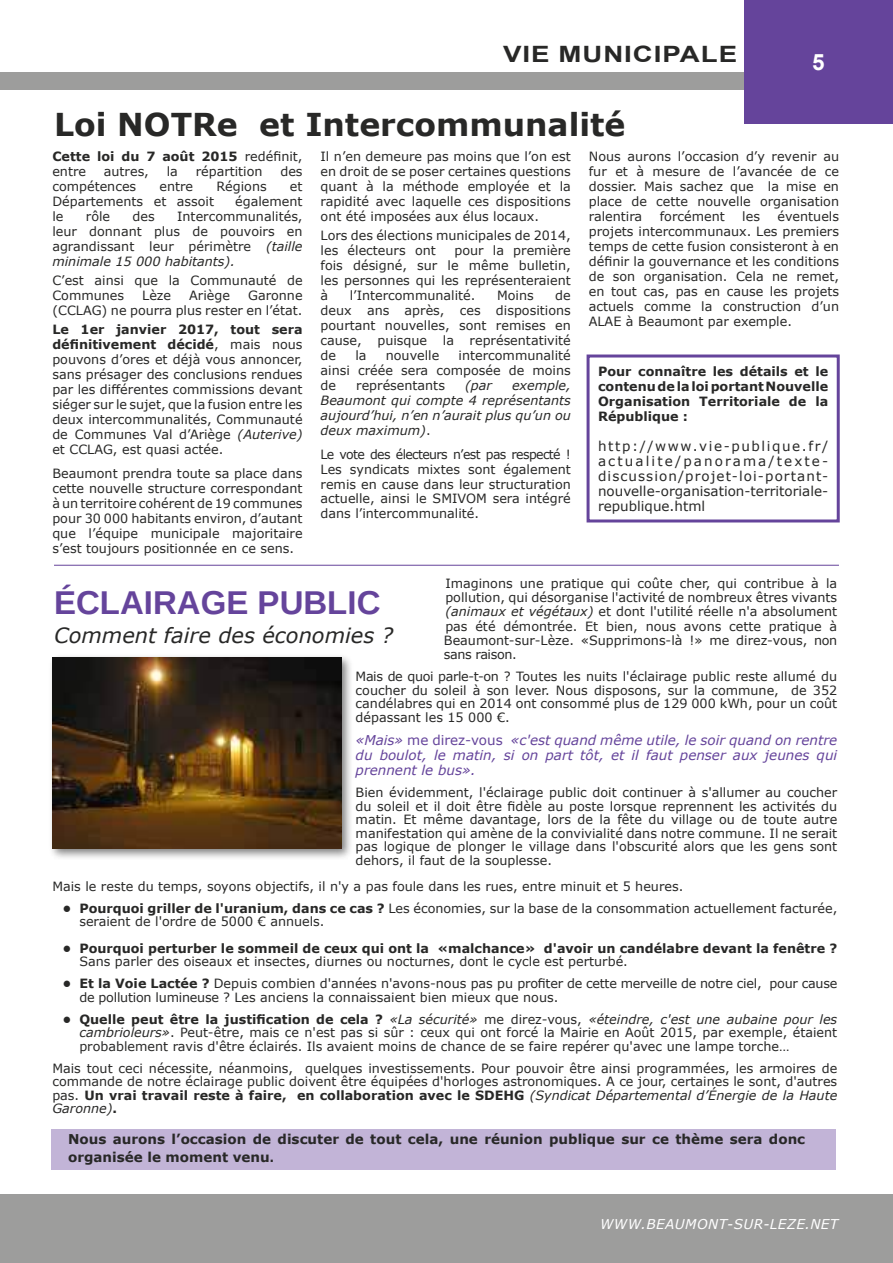
<style>
.page{position:relative;width:893px;height:1263px;background:#fff}
.page>*{position:absolute;margin:0;border:0;box-sizing:border-box;transform-origin:0 0}
.t1{font:700 33px "Arimo";color:#65449b}
.t2{font:700 31.5px "Verdana";color:#282827}
.t3{font:700 22.5px "Arial";letter-spacing:.035em;color:#282827;scale:1.23 1}
.t4{font:700 22.5px "Arial";color:#fff}
.t5{font:italic 21px "Verdana";color:#282827}
.t6{font:13.5px/15px "Verdana";color:#282827;text-align:justify}
.t7{font:italic 13.5px/15px "Verdana";color:#65449b;text-align:justify}
.t8{font:700 13.5px/18px "Verdana";color:#282827}
.t9{font:italic 13.5px "Verdana";letter-spacing:.035em;color:#fff}
.t10{font:12.75px/15px "Verdana";color:#282827;text-align:justify}
.t11{font:700 12.75px/15px "Verdana";color:#282827;text-align:justify}
.t12{font:italic 12.75px/15px "Verdana";color:#282827;text-align:justify}
.s1{font-weight:400}
.s2{font-style:italic}
.s3{font-weight:700}
.s4{font-style:normal}
.s5{font-family:"Arimo";font-size:15px}
</style>
<div class="page">
<div style="left:587px;top:354px;width:253px;height:168px;border:3px solid #65449b"></div>
<div style="left:51px;top:1129px;width:785px;height:41px;background:#c2b4d7"></div>
<div style="left:0;top:1195px;width:893px;height:68px;background:#9d9d9c"></div>
<div style="left:0;top:72px;width:893px;height:17px;background:#9d9d9c"></div>
<div style="left:744px;top:0;width:149px;height:123px;background:#65449b"></div>
<div style="left:48px;top:653px;width:306px;height:208px;background:#000;opacity:.5"></div>
<img style="left:52px;top:657px;width:289px;height:191px">
<hr style="left:54px;top:565px;width:785px;height:1px;background:#65449b">
<h3 class="t3" style="left:503px;top:39px;width:192px">VIE MUNICIPALE</h3>
<h2 class="t2" style="left:54px;top:102px;width:573px">Loi NOTRe et Intercommunalité</h2>
<h3 class="t4" style="left:812px;top:46px;width:14px">5</h3>
<p class="t11" style="left:52px;top:148px;width:252px">Cette loi du 7 août 2015 <span class="s1">redéfinit, entre</span></p>
<p class="t10" style="left:104px;top:163px;width:47px">autres,</p>
<p class="t10" style="left:167px;top:163px;width:13px">la</p>
<p class="t10" style="left:196px;top:163px;width:68px">répartition</p>
<p class="t10" style="left:280px;top:163px;width:24px">des</p>
<p class="t10" style="left:52px;top:178px;width:85px">compétences</p>
<p class="t10" style="left:159px;top:178px;width:35px">entre</p>
<p class="t10" style="left:216px;top:178px;width:52px">Régions</p>
<p class="t10" style="left:290px;top:178px;width:14px">et</p>
<p class="t10" style="left:52px;top:193px;width:163px">Départements et assoit</p>
<p class="t10" style="left:235px;top:193px;width:69px">également</p>
<p class="t10" style="left:52px;top:208px;width:13px">le</p>
<p class="t10" style="left:86px;top:208px;width:26px">rôle</p>
<p class="t10" style="left:133px;top:208px;width:24px">des</p>
<p class="t10" style="left:52px;top:208px;width:252px;text-indent:125px">Intercommunalités, leur donnant plus de pouvoirs en agrandissant leur périmètre <span class="s2">(taille minimale 15 000 habitants).</span></p>
<p class="t10" style="left:52px;top:273px;width:252px">C’est ainsi que la Communauté de<br>Communes</p>
<p class="t10" style="left:142px;top:288px;width:30px">Lèze</p>
<p class="t10" style="left:189px;top:288px;width:42px">Ariège</p>
<p class="t10" style="left:52px;top:288px;width:252px;text-align:right">Garonne<br>(CCLAG) ne pourra plus rester en l’état.</p>
<p class="t10" style="left:52px;top:322px;width:252px"><span class="s3">Le 1er janvier 2017, tout sera définitivement décidé</span>, mais nous pouvons d’ores et déjà vous annoncer, sans présager des conclusions rendues par les différentes commissions devant siéger sur le sujet, que la fusion entre les deux intercommunalités, Communauté de Communes Val d’Ariège <span class="s2">(Auterive) </span>et CCLAG, est quasi actée.</p>
<p class="t10" style="left:52px;top:465px;width:252px">Beaumont prendra toute sa place dans cette nouvelle structure correspondant à un territoire cohérent de 19 communes pour 30 000 habitants environ, d’autant que l’équipe municipale majoritaire s’est toujours positionnée en ce sens.</p>
<p class="t10" style="left:321px;top:148px;width:252px">Il n’en demeure pas moins que l’on est en droit de se poser certaines questions quant à la méthode employée et la rapidité avec laquelle ces dispositions ont été imposées aux élus locaux.</p>
<p class="t10" style="left:321px;top:228px;width:252px">Lors des élections municipales de 2014, les électeurs ont</p>
<p class="t10" style="left:321px;top:243px;width:252px;text-indent:134px">pour la première fois désigné, sur le même bulletin, les personnes qui les représenteraient à</p>
<p class="t10" style="left:350px;top:287px;width:127px">l’Intercommunalité.</p>
<p class="t10" style="left:497px;top:287px;width:38px">Moins</p>
<p class="t10" style="left:321px;top:287px;width:252px;text-indent:235px">de deux ans après, ces dispositions pourtant nouvelles, sont remises en cause, puisque la représentativité de</p>
<p class="t10" style="left:321px;top:347px;width:252px;text-indent:138px">intercommunalité ainsi créée sera composée de moins de</p>
<p class="t10" style="left:355px;top:347px;width:13px">la</p>
<p class="t10" style="left:386px;top:347px;width:55px">nouvelle</p>
<p class="t10" style="left:356px;top:377px;width:90px">représentants</p>
<p class="t12" style="left:465px;top:377px;width:28px">(par</p>
<p class="t12" style="left:321px;top:377px;width:252px;text-indent:191px">exemple, Beaumont qui compte 4 représentants aujourd’hui, n’en n’aurait plus qu’un ou deux maximum)<span class="s4">.</span></p>
<p class="t10" style="left:321px;top:446px;width:252px">Le vote des électeurs n’est pas respecté !<br>Les syndicats mixtes sont également remis en cause dans leur structuration actuelle, ainsi le SMIVOM sera intégré dans l’intercommunalité.</p>
<p class="t10" style="left:589px;top:148px;width:252px">Nous aurons l’occasion d’y revenir au fur et à mesure de l’avancée de ce dossier. Mais sachez que la mise en place de cette nouvelle organisation ralentira</p>
<p class="t10" style="left:589px;top:208px;width:252px;text-indent:189px">éventuels projets intercommunaux. Les premiers temps de cette fusion consisteront à en définir la gouvernance et les conditions de son organisation. Cela ne remet, en tout cas, pas en cause les projets actuels comme la construction d’un ALAE à Beaumont par exemple.</p>
<p class="t10" style="left:660px;top:208px;width:66px">forcément</p>
<p class="t10" style="left:742px;top:208px;width:19px">les</p>
<p class="t11" style="left:598px;top:363px;width:232px">Pour connaître les détails et le contenu de la loi portant Nouvelle Organisation Territoriale de la République :</p>
<p class="t6" style="left:598px;top:438px;width:232px">http://www.vie-publique.fr/ actualite/panorama/texte&shy;discussion/projet-loi-portant&shy;nouvelle-organisation-territoriale&shy;republique.html</p>
<p class="t10" style="left:444px;top:576px;width:395px;line-height:14.2px">Imaginons une pratique qui coûte cher, qui contribue à la pollution, qui désorganise l'activité de nombreux êtres vivants <span class="s2">(animaux et végétaux)</span> et dont l'utilité réelle n'a absolument pas été démontrée. Et bien, nous avons cette pratique à Beaumont-sur-Lèze. «Supprimons-là !» me direz-vous, non sans raison.</p>
<p class="t10" style="left:356px;top:669px;width:483px;line-height:13.5px">Mais de quoi parle-t-on ? Toutes les nuits l'éclairage public reste allumé du coucher du soleil à son lever. Nous disposons, sur la commune, de 352 candélabres qui en 2014 ont consommé plus de 129 000 kWh, pour un coût dépassant les 15 000 €.</p>
<p class="t7" style="left:356px;top:732px;width:483px">«Mais» <span class="s4">me direz-vous</span> «c'est quand même utile, le soir quand on rentre du boulot, le matin, si on part tôt, et il faut penser aux jeunes qui prennent le bus».</p>
<p class="t10" style="left:356px;top:785px;width:483px;line-height:13.5px">Bien évidemment, l'éclairage public doit continuer à s'allumer au coucher du soleil et il doit être fidèle au poste lorsque reprennent les activités du matin. Et même davantage, lors de la fête du village ou de toute autre manifestation qui amène de la convivialité dans notre commune. Il ne serait pas logique de plonger le village dans l'obscurité alors que les gens sont dehors, il faut de la souplesse.</p>
<p class="t10" style="left:52px;top:878px;width:632px">Mais le reste du temps, soyons objectifs, il n'y a pas foule dans les rues, entre minuit et 5 heures.</p>
<p class="t10" style="left:79px;top:901px;width:759px;line-height:13.5px;text-indent:-17px"><span class="s3">• Pourquoi griller de l'uranium, dans ce cas ?</span> Les économies, sur la base de la consommation actuellement facturée, seraient de l'ordre de 5000 € annuels.</p>
<p class="t11" style="left:62px;top:940px;width:776px">• Pourquoi perturber le sommeil de ceux qui ont la «malchance» d'avoir un candélabre devant la fenêtre ?</p>
<p class="t10" style="left:79px;top:954px;width:550px">Sans parler des oiseaux et insectes, diurnes ou nocturnes, dont le cycle est perturbé.</p>
<p class="t10" style="left:79px;top:976px;width:759px;line-height:13.5px;text-indent:-17px"><span class="s3">• Et la Voie Lactée ?</span> Depuis combien d'années n'avons-nous pas pu profiter de cette merveille de notre ciel, pour cause de pollution lumineuse ? Les anciens la connaissaient bien mieux que nous.</p>
<p class="t10" style="left:79px;top:1012px;width:759px;line-height:13.5px;text-indent:-17px"><span class="s3">• Quelle peut être la justification de cela ?</span> <span class="s2">«La sécurité»</span> me direz-vous, <span class="s2">«éteindre, c'est une aubaine pour les cambrioleurs»</span>. Peut-être, mais ce n'est pas si sûr : ceux qui ont forcé la Mairie en Août 2015, par exemple, étaient probablement ravis d'être éclairés. Ils avaient moins de chance de se faire repérer qu'avec une lampe torche…</p>
<p class="t10" style="left:52px;top:1061px;width:786px;line-height:13.5px">Mais tout ceci nécessite, néanmoins, quelques investissements. Pour pouvoir être ainsi programmées, les armoires de commande de notre éclairage public doivent être équipées d'horloges astronomiques. A ce jour, certaines le sont, d'autres pas. <span class="s3">Un vrai travail reste à faire, en collaboration avec le SDEHG</span> <span class="s2">(Syndicat Départemental d’Énergie de la Haute Garonne)</span><span class="s3">.</span></p>
<h1 class="t1" style="left:54px;top:580px;width:328px">ÉCLAIRAGE PUBLIC</h1>
<h3 class="t5" style="left:54px;top:621px;width:341px">Comment faire des économies ?</h3>
<p class="t8" style="left:68px;top:1130px;width:739px">Nous aurons l’occasion de discuter de tout cela, une réunion publique sur ce thème sera donc organisée le moment venu<span class="s5">.</span></p>
<p class="t9" style="left:600px;top:1214px;width:240px">WWW.BEAUMONT-SUR-LEZE.NET</p>
</div>
